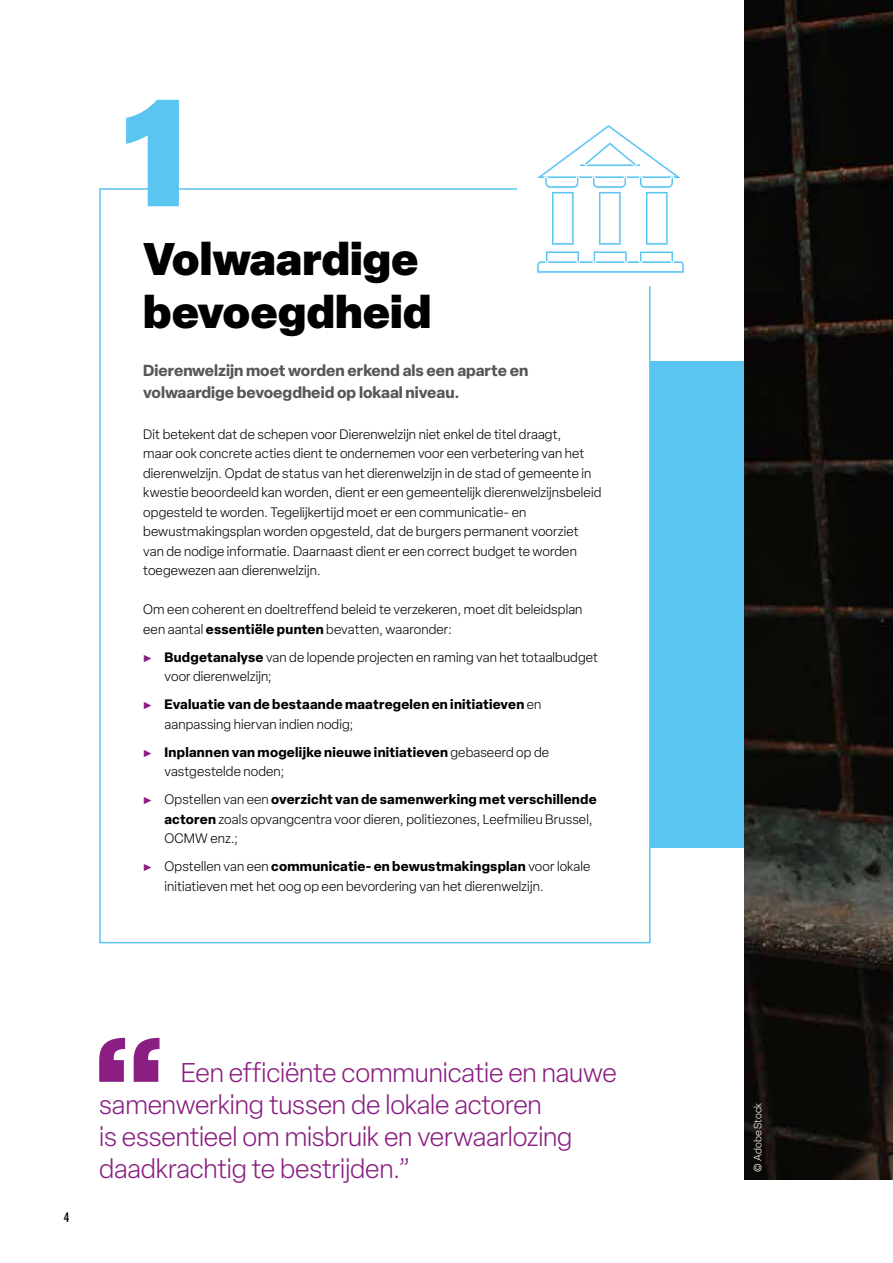
<style>
.page{position:relative;width:893px;height:1263px;background:#fff}
.page>*{position:absolute;margin:0;border:0;box-sizing:border-box;transform-origin:0 0}
.t1{font:900 150px "Elza";color:#5bc5f2}
.t2{font:900 45px/52.5px "Elza";color:#000}
.t3{font:300 26.7px/32.1px "Elza";letter-spacing:-.005em;color:#8a1e82}
.t4{font:700 15.75px/22.5px "Elza";color:#575756}
.t5{font:300 13.5px/19.5px "Elza";letter-spacing:.01em;color:#000}
.t6{font:700 13.5px/19.5px "Elza";letter-spacing:.015em;color:#000}
.t7{font:500 condensed 13.5px "Elza";color:#000}
.t8{font:300 10.5px "Elza";color:#fff}
.s1{font-weight:700}
.s2{color:#8a1e82}
.s3{font-weight:300;color:#8a1e82}
.s4{font-weight:300}
</style>
<div class="page">
<div style="left:143px;top:361px;width:601px;height:486px;background:#5bc5f2"></div>
<svg style="left:99px;top:1038px;width:61px;height:44px"></svg>
<div style="left:100px;top:189px;width:550px;height:754px;background:#fff"></div>
<svg style="left:536px;top:125px;width:149px;height:149px"></svg>
<img style="left:744px;top:0;width:149px;height:1179px">
<h1 class="t1" style="left:122px;top:43px;width:67px">1</h1>
<h2 class="t2" style="left:143px;top:231px;width:290px">Volwaardige bevoegdheid</h2>
<p class="t4" style="left:143px;top:358px;width:387px">Dierenwelzijn moet worden erkend als een aparte en volwaardige bevoegdheid op lokaal niveau.</p>
<p class="t5" style="left:143px;top:424px;width:460px">Dit betekent dat de schepen voor Dierenwelzijn niet enkel de titel draagt,<br>maar ook concrete acties dient te ondernemen voor een verbetering van het dierenwelzijn. Opdat de status van het dierenwelzijn in de stad of gemeente in kwestie beoordeeld kan worden, dient er een gemeentelijk dierenwelzijnsbeleid opgesteld te worden. Tegelijkertijd moet er een communicatie- en bewustmakingsplan worden opgesteld, dat de burgers permanent voorziet van de nodige informatie. Daarnaast dient er een correct budget te worden toegewezen aan dierenwelzijn.</p>
<p class="t5" style="left:143px;top:600px;width:441px">Om een coherent en doeltreffend beleid te verzekeren, moet dit beleidsplan een aantal <span class="s1">essentiële punten</span> bevatten, waaronder:</p>
<p class="t5" style="left:164px;top:647px;width:435px;text-indent:-21px"><span class="s2">►</span> <span class="s1">Budgetanalyse</span> van de lopende projecten en raming van het totaalbudget voor dierenwelzijn;</p>
<p class="t6" style="left:164px;top:694px;width:378px;text-indent:-21px"><span class="s3">►</span> Evaluatie van de bestaande maatregelen en initiatieven <span class="s4">en aanpassing hiervan indien nodig;</span></p>
<p class="t6" style="left:164px;top:742px;width:386px;text-indent:-21px"><span class="s3">►</span> Inplannen van mogelijke nieuwe initiatieven <span class="s4">gebaseerd op de vastgestelde noden;</span></p>
<p class="t5" style="left:164px;top:790px;width:434px;text-indent:-21px"><span class="s2">►</span> Opstellen van een <span class="s1">overzicht van de samenwerking met verschillende actoren</span> zoals opvangcentra voor dieren, politiezones, Leefmilieu Brussel,<br>OCMW enz.;</p>
<p class="t5" style="left:164px;top:857px;width:427px;text-indent:-21px"><span class="s2">►</span> Opstellen van een <span class="s1">communicatie- en bewustmakingsplan</span> voor lokale initiatieven met het oog op een bevordering van het dierenwelzijn.</p>
<p class="t7" style="left:64px;top:1208px;width:7px">4</p>
<h3 class="t3" style="left:99px;top:1056px;width:519px;text-indent:82px">Een efficiënte communicatie en nauwe samenwerking tussen de lokale actoren<br>is essentieel om misbruik en verwaarlozing daadkrachtig te bestrijden.”</h3>
<p class="t8" style="left:751px;top:1171px;width:70px;rotate:-90deg">© Adobe Stock</p>
</div>
